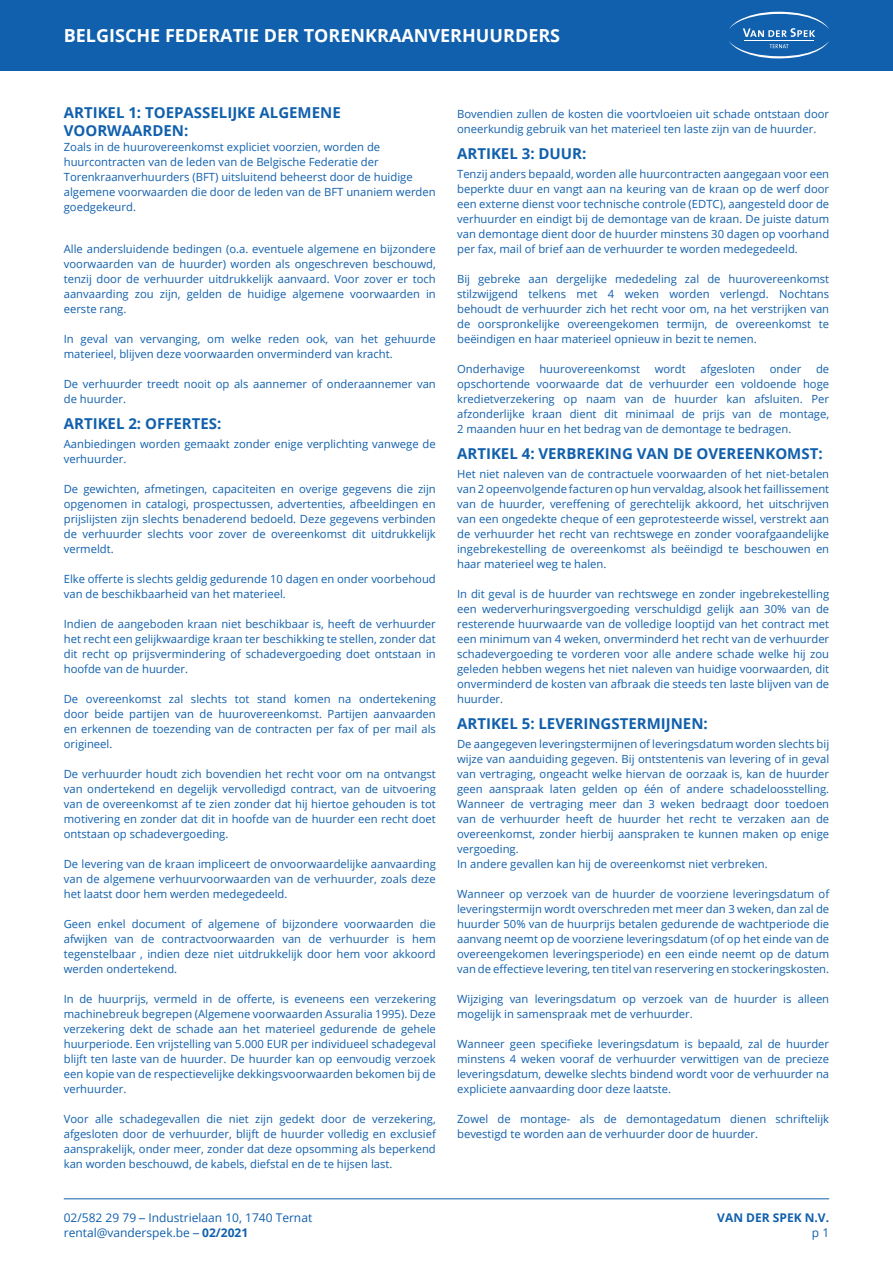
<style>
.page{position:relative;width:893px;height:1263px;background:#fff}
.page>*{position:absolute;margin:0;border:0;box-sizing:border-box;transform-origin:0 0}
.t1{font:700 18px "Open Sans";color:#fff}
.t2{font:700 15px/18px "Open Sans";color:#1160ad}
.t3{font:12px/14.4px "Open Sans";color:#1160ad}
.t4{font:700 12px "Open Sans";color:#1160ad}
.Bodycopy{font:11.25px/15px "Open Sans";color:#1160ad;text-align:justify}
.s1{font-family:"Helvetica Neue"}
.s2{font-weight:700}
</style>
<div class="page">
<hr style="left:64px;top:1198px;width:765px;height:1px;background:#1160ad">
<div style="left:0;top:0;width:893px;height:70px;background:#1160ad"></div>
<svg style="left:729px;top:12px;width:100px;height:46px"></svg>
<h1 class="t1" style="left:64px;top:23px;width:498px">BELGISCHE FEDERATIE DER TORENKRAANVERHUURDERS</h1>
<h2 class="t2" style="left:64px;top:103px;width:278px">ARTIKEL 1: TOEPASSELIJKE ALGEMENE<br>VOORWAARDEN:</h2>
<h2 class="Bodycopy" style="left:64px;top:139px;width:373px;text-align:left">Zoals in de huurovereenkomst expliciet voorzien, worden de huurcontracten van de leden van de Belgische Federatie der Torenkraanverhuurders (BFT) uitsluitend beheerst door de huidige algemene voorwaarden die door de leden van de BFT unaniem werden goedgekeurd.</h2>
<p class="Bodycopy" style="left:64px;top:241px;width:374px">Alle andersluidende bedingen (o.a. eventuele algemene en bijzondere voorwaarden van de huurder) worden als ongeschreven beschouwd, tenzij door de verhuurder uitdrukkelijk aanvaard. Voor zover er toch aanvaarding zou zijn, gelden de huidige algemene voorwaarden in eerste rang.</p>
<p class="Bodycopy" style="left:64px;top:331px;width:374px">In geval van vervanging, om welke reden ook, van het gehuurde materieel, blijven deze voorwaarden onverminderd van kracht.</p>
<p class="Bodycopy" style="left:64px;top:376px;width:374px">De verhuurder treedt nooit op als aannemer of onderaannemer van de huurder.</p>
<h2 class="t2" style="left:64px;top:414px;width:159px">ARTIKEL 2: OFFERTES:</h2>
<p class="Bodycopy" style="left:64px;top:436px;width:374px">Aanbiedingen worden gemaakt zonder enige verplichting vanwege de verhuurder.</p>
<p class="Bodycopy" style="left:64px;top:481px;width:374px">De gewichten, afmetingen, capaciteiten en overige gegevens die zijn opgenomen in catalogi, prospectussen, advertenties, afbeeldingen en prijslijsten zijn slechts benaderend bedoeld. Deze gegevens verbinden de verhuurder slechts voor zover de overeenkomst dit uitdrukkelijk vermeldt.</p>
<p class="Bodycopy" style="left:64px;top:571px;width:374px">Elke offerte is slechts geldig gedurende 10 dagen en onder voorbehoud van de beschikbaarheid van het materieel.</p>
<p class="Bodycopy" style="left:64px;top:616px;width:374px">Indien de aangeboden kraan niet beschikbaar is, heeft de verhuurder het recht een gelijkwaardige kraan ter beschikking te stellen, zonder dat dit recht op prijsvermindering of schadevergoeding doet ontstaan in hoofde van de huurder.</p>
<p class="Bodycopy" style="left:64px;top:691px;width:374px">De overeenkomst zal slechts tot stand komen na ondertekening door beide partijen van de huurovereenkomst. Partijen aanvaarden en erkennen de toezending van de contracten per fax of per mail als origineel.</p>
<p class="Bodycopy" style="left:64px;top:766px;width:374px">De verhuurder houdt zich bovendien het recht voor om na ontvangst van ondertekend en degelijk vervolledigd contract, van de uitvoering van de overeenkomst af te zien zonder dat hij hiertoe gehouden is tot motivering en zonder dat dit in hoofde van de huurder een recht doet ontstaan op schadevergoeding.</p>
<p class="Bodycopy" style="left:64px;top:856px;width:374px">De levering van de kraan impliceert de onvoorwaardelijke aanvaarding van de algemene verhuurvoorwaarden van de verhuurder, zoals deze het laatst door hem werden medegedeeld.</p>
<p class="Bodycopy" style="left:64px;top:916px;width:374px">Geen enkel document of algemene of bijzondere voorwaarden die afwijken van de contractvoorwaarden van de verhuurder is hem tegenstelbaar , indien deze niet uitdrukkelijk door hem voor akkoord werden ondertekend.</p>
<p class="Bodycopy" style="left:64px;top:991px;width:374px">In de huurprijs, vermeld in de offerte, is eveneens een verzekering machinebreuk begrepen (Algemene voorwaarden Assuralia 1995). Deze verzekering dekt de schade aan het materieel gedurende de gehele huurperiode. Een vrijstelling van 5.000 EUR per individueel schadegeval blijft ten laste van de huurder. De huurder kan op eenvoudig verzoek een kopie van de respectievelijke dekkingsvoorwaarden bekomen bij de verhuurder.</p>
<p class="Bodycopy" style="left:64px;top:1111px;width:374px">Voor alle schadegevallen die niet zijn gedekt door de verzekering, afgesloten door de verhuurder, blijft de huurder volledig en exclusief aansprakelijk, onder meer, zonder dat deze opsomming als beperkend kan worden beschouwd, de kabels, diefstal en de te hijsen last.</p>
<p class="Bodycopy" style="left:457px;top:106px;width:374px">Bovendien zullen de kosten die voortvloeien uit schade ontstaan door oneerkundig gebruik van het materieel ten laste zijn van de huurder.</p>
<h2 class="t2" style="left:457px;top:144px;width:131px">ARTIKEL 3: DUUR:</h2>
<p class="Bodycopy" style="left:457px;top:166px;width:374px">Tenzij anders bepaald, worden alle huurcontracten aangegaan voor een beperkte duur en vangt aan na keuring van de kraan op de werf door een externe dienst voor technische controle (EDTC), aangesteld door de verhuurder en eindigt bij de demontage van de kraan. De juiste datum van demontage dient door de huurder minstens 30 dagen op voorhand per fax, mail of brief aan de verhuurder te worden medegedeeld.</p>
<p class="Bodycopy" style="left:457px;top:271px;width:374px">Bij gebreke aan dergelijke mededeling zal de huurovereenkomst stilzwijgend telkens met 4 weken worden verlengd. Nochtans behoudt de verhuurder zich het recht voor om, na het verstrijken van de oorspronkelijke overeengekomen termijn, de overeenkomst te beëindigen en haar materieel opnieuw in bezit te nemen.</p>
<p class="Bodycopy" style="left:457px;top:361px;width:69px">Onderhavige</p>
<p class="Bodycopy" style="left:539px;top:361px;width:102px">huurovereenkomst</p>
<p class="Bodycopy" style="left:655px;top:361px;width:33px">wordt</p>
<p class="Bodycopy" style="left:700px;top:361px;width:56px">afgesloten</p>
<p class="Bodycopy" style="left:770px;top:361px;width:33px">onder</p>
<p class="Bodycopy" style="left:457px;top:361px;width:374px;text-indent:359px">de opschortende voorwaarde dat de verhuurder een voldoende hoge kredietverzekering op naam van de huurder kan afsluiten. Per afzonderlijke kraan dient dit minimaal de prijs van de montage, 2 maanden huur en het bedrag van de demontage te bedragen.</p>
<h2 class="t2" style="left:457px;top:444px;width:367px">ARTIKEL 4: VERBREKING VAN DE OVEREENKOMST:</h2>
<p class="Bodycopy" style="left:457px;top:466px;width:374px">Het niet naleven van de contractuele voorwaarden of het niet-betalen van 2 opeenvolgende facturen op hun vervaldag, alsook het faillissement van de huurder, vereffening of gerechtelijk akkoord, het uitschrijven van een ongedekte cheque of een geprotesteerde wissel, verstrekt aan de verhuurder het recht van rechtswege en zonder voorafgaandelijke ingebrekestelling de overeenkomst als beëindigd te beschouwen en haar materieel weg te halen.</p>
<p class="Bodycopy" style="left:457px;top:586px;width:374px">In dit geval is de huurder van rechtswege en zonder ingebrekestelling een wederverhuringsvergoeding verschuldigd gelijk aan 30% van de resterende huurwaarde van de volledige looptijd van het contract met een minimum van 4 weken, onverminderd het recht van de verhuurder schadevergoeding te vorderen voor alle andere schade welke hij zou geleden hebben wegens het niet naleven van huidige voorwaarden, dit onverminderd de kosten van afbraak die steeds ten laste blijven van de huurder.</p>
<h2 class="t2" style="left:457px;top:714px;width:252px">ARTIKEL 5: LEVERINGSTERMIJNEN:</h2>
<p class="Bodycopy" style="left:457px;top:736px;width:374px">De aangegeven leveringstermijnen of leveringsdatum worden slechts bij wijze van aanduiding gegeven. Bij ontstentenis van levering of in geval van vertraging, ongeacht welke hiervan de oorzaak is, kan de huurder geen aanspraak laten gelden op één of andere schadeloosstelling.<br>Wanneer de vertraging meer dan 3 weken bedraagt door toedoen van de verhuurder heeft de huurder het recht te verzaken aan de overeenkomst, zonder hierbij aanspraken te kunnen maken op enige vergoeding.</p>
<p class="Bodycopy" style="left:457px;top:856px;width:312px">In andere gevallen kan hij de overeenkomst niet verbreken.</p>
<p class="Bodycopy" style="left:457px;top:886px;width:374px">Wanneer op verzoek van de huurder de voorziene leveringsdatum of leveringstermijn wordt overschreden met meer dan 3 weken, dan zal de huurder 50% van de huurprijs betalen gedurende de wachtperiode die aanvang neemt op de voorziene leveringsdatum (of op het einde van de overeengekomen leveringsperiode) en een einde neemt op de datum van de effectieve levering, ten titel van reservering en stockeringskosten.</p>
<p class="Bodycopy" style="left:457px;top:991px;width:374px">Wijziging van leveringsdatum op verzoek van de huurder is alleen mogelijk in samenspraak met de verhuurder.</p>
<p class="Bodycopy" style="left:457px;top:1036px;width:374px">Wanneer geen specifieke leveringsdatum is bepaald, zal de huurder minstens 4 weken vooraf de verhuurder verwittigen van de precieze leveringsdatum, dewelke slechts bindend wordt voor de verhuurder na expliciete aanvaarding door deze laatste.</p>
<p class="Bodycopy" style="left:457px;top:1111px;width:374px">Zowel de montage- als de demontagedatum dienen schriftelijk bevestigd te worden aan de verhuurder door de huurder.</p>
<p class="t3" style="left:64px;top:1210px;width:250px">02/582 29 79 <span class="s1">–</span> Industrielaan 10, 1740 Ternat rental@vanderspek.be <span class="s1">–</span> <span class="s2">02/2021</span></p>
<p class="t4" style="left:717px;top:1209px;width:113px">VAN DER SPEK N.V.</p>
<p class="t3" style="left:812px;top:1224px;width:19px">p 1</p>
</div>
